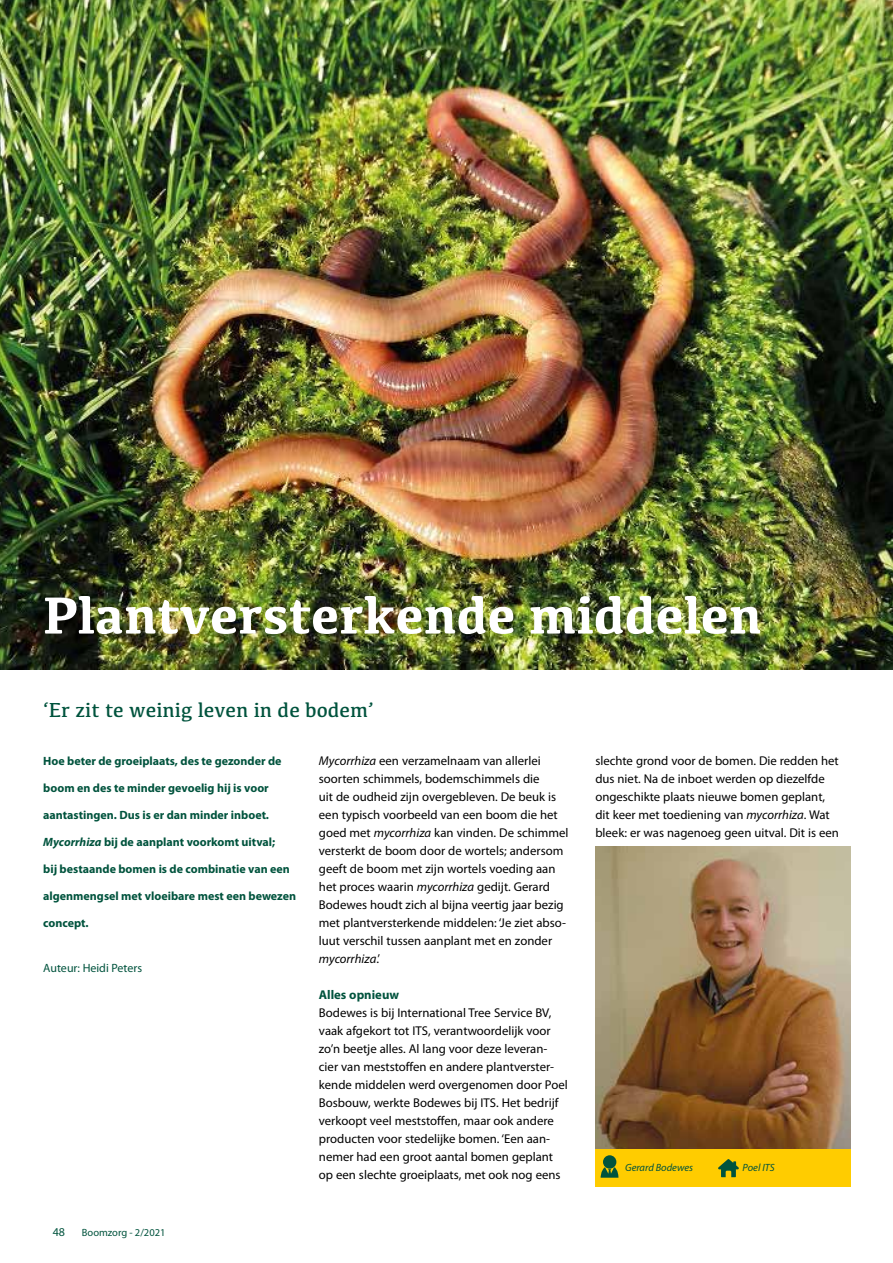
<style>
.page{position:relative;width:893px;height:1263px;background:#fff}
.page>*{position:absolute;margin:0;border:0;box-sizing:border-box;transform-origin:0 0}
.t1{font:700 54px "Kefa";color:#fff}
.t2{font:21px "Kefa";color:#00533d}
.t3{font:12.75px/18px "Myriad Pro";color:#000}
.t4{font:700 12.75px "Myriad Pro";color:#00533d}
.t5{font:700 12px "Myriad Pro";color:#00533d}
.t6{font:12px "Myriad Pro";color:#00533d}
.t7{font:italic 10.5px "Myriad Pro";color:#00533d}
.t8{font:10.5px "Myriad Pro";color:#00533d}
.s1{font-style:italic}
</style>
<div class="page">
<img style="left:0;top:0;width:893px;height:669px">
<img style="left:595px;top:846px;width:255px;height:303px">
<div style="left:595px;top:1149px;width:255px;height:37px;background:#fc0"></div>
<svg style="left:601px;top:1167px;width:17px;height:11px"></svg>
<div style="left:603px;top:1155px;width:13px;height:14px;background:#00533d;border-radius:50%"></div>
<svg style="left:718px;top:1159px;width:21px;height:18px"></svg>
<h1 class="t1" style="left:43px;top:579px;width:721px">Plantversterkende middelen</h1>
<h2 class="t2" style="left:43px;top:697px;width:332px">‘Er zit te weinig leven in de bodem’</h2>
<p class="t5" style="left:43px;top:753px;width:240px">Hoe beter de groeiplaats, des te gezonder de</p>
<p class="t5" style="left:43px;top:780px;width:227px">boom en des te minder gevoelig hij is voor</p>
<p class="t5" style="left:43px;top:807px;width:227px">aantastingen. Dus is er dan minder inboet.</p>
<p class="t5" style="left:43px;top:834px;width:234px"><span class="s1">Mycorrhiza</span> bij de aanplant voorkomt uitval;</p>
<p class="t5" style="left:43px;top:861px;width:248px">bij bestaande bomen is de combinatie van een</p>
<p class="t5" style="left:43px;top:888px;width:254px">algenmengsel met vloeibare mest een bewezen</p>
<p class="t5" style="left:43px;top:915px;width:47px">concept.</p>
<p class="t6" style="left:43px;top:961px;width:100px">Auteur: Heidi Peters</p>
<p class="t3" style="left:319px;top:752px;width:251px"><span class="s1">Mycorrhiza</span> een verzamelnaam van allerlei soorten schimmels, bodemschimmels die<br>uit de oudheid zijn overgebleven. De beuk is een typisch voorbeeld van een boom die het goed met <span class="s1">mycorrhiza</span> kan vinden. De schimmel versterkt de boom door de wortels; andersom geeft de boom met zijn wortels voeding aan het proces waarin <span class="s1">mycorrhiza</span> gedijt. Gerard Bodewes houdt zich al bijna veertig jaar bezig met plantversterkende middelen: ‘Je ziet abso&shy;luut verschil tussen aanplant met en zonder <span class="s1">mycorrhiza</span>.’</p>
<p class="t4" style="left:319px;top:986px;width:82px">Alles opnieuw</p>
<p class="t3" style="left:319px;top:1004px;width:250px">Bodewes is bij International Tree Service BV, vaak afgekort tot ITS, verantwoordelijk voor zo’n beetje alles. Al lang voor deze leveran&shy;cier van meststoffen en andere plantverster&shy;kende middelen werd overgenomen door Poel Bosbouw, werkte Bodewes bij ITS. Het bedrijf verkoopt veel meststoffen, maar ook andere producten voor stedelijke bomen. ‘Een aan&shy;nemer had een groot aantal bomen geplant op een slechte groeiplaats, met ook nog eens</p>
<p class="t6" style="left:53px;top:1224px;width:14px">48</p>
<p class="t8" style="left:82px;top:1226px;width:85px">Boomzorg - 2/2021</p>
<p class="t3" style="left:595px;top:752px;width:245px">slechte grond voor de bomen. Die redden het dus niet. Na de inboet werden op diezelfde ongeschikte plaats nieuwe bomen geplant, dit keer met toediening van <span class="s1">mycorrhiza</span>. Wat bleek: er was nagenoeg geen uitval. Dit is een</p>
<p class="t7" style="left:625px;top:1160px;width:69px">Gerard Bodewes</p>
<p class="t7" style="left:743px;top:1160px;width:34px">Poel ITS</p>
</div>
